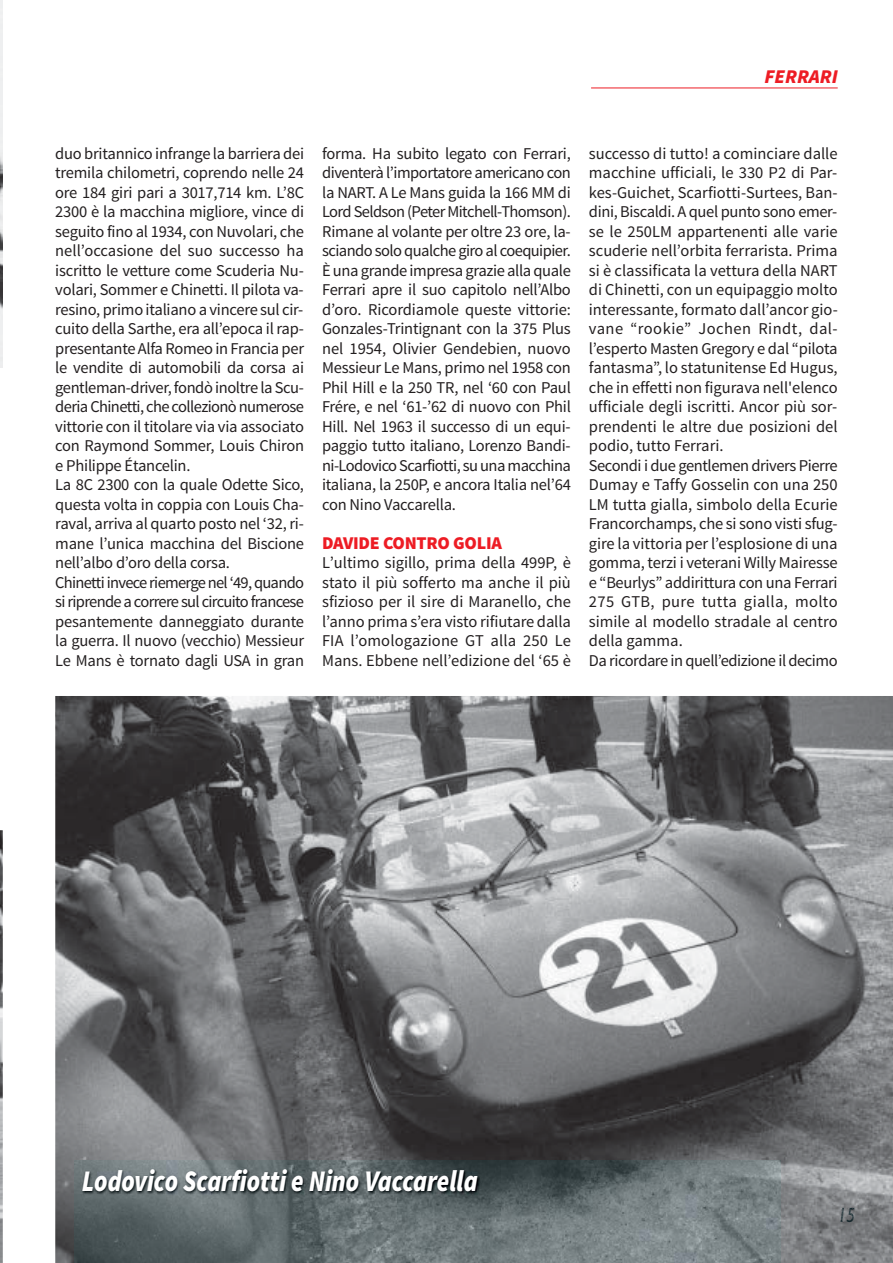
<style>
.page{position:relative;width:893px;height:1263px;background:#fff}
.page>*{position:absolute;margin:0;border:0;box-sizing:border-box;transform-origin:0 0}
.t1{font:italic 900 30px "Source Sans Pro";color:#fff;scale:.83 1}
.t2{font:italic 21px "Gill Sans";color:#28393e;scale:.8 1}
.t3{font:italic 900 19.5px "Source Sans Pro";color:#ed1c24}
.t4{font:900 18px "Source Sans Pro";letter-spacing:-.015em;color:#ed1c24}
.t5{font:16.5px/19.5px "Source Sans Pro";letter-spacing:-.015em;color:#231f20}
.s1{color:#25363c}
</style>
<div class="page">
<img style="left:0;top:0;width:3px;height:367px">
<hr style="left:591px;top:88px;width:247px;height:1px;background:#ed1c24">
<svg style="left:0;top:830px;width:3px;height:433px"></svg>
<img style="left:55px;top:696px;width:838px;height:567px">
<img style="left:841px;top:1208px;width:3px;height:14px">
<img style="left:847px;top:1208px;width:7px;height:14px">
<img style="left:74px;top:1161px;width:707px;height:102px">
<p class="t3" style="left:765px;top:68px;width:75px">FERRARI</p>
<p class="t5" style="left:55px;top:145px;width:250px">duo britannico infrange la barriera dei tremila chilometri, coprendo nelle 24 ore 184 giri pari a 3017,714 km. L’8C 2300 è la macchina migliore, vince di seguito fino al 1934, con Nuvolari, che nell’occasione del suo successo ha iscritto le vetture come Scuderia Nu&shy;volari, Sommer e Chinetti. Il pilota va&shy;resino, primo italiano a vincere sul cir&shy;cuito della Sarthe, era all’epoca il rap&shy;presentante Alfa Romeo in Francia per le vendite di automobili da corsa ai gentleman-driver, fondò inoltre la Scu&shy;deria Chinetti, che collezionò numerose vittorie con il titolare via via associato con Raymond Sommer, Louis Chiron e Philippe Étancelin.<br>La 8C 2300 con la quale Odette Sico, questa volta in coppia con Louis Cha&shy;raval, arriva al quarto posto nel ‘32, ri&shy;mane l’unica macchina del Biscione nell’albo d’oro della corsa.<br>Chinetti invece riemerge nel ‘49, quando si riprende a correre sul circuito francese pesantemente danneggiato durante la guerra. Il nuovo (vecchio) Messieur Le Mans è tornato dagli USA in gran</p>
<p class="t5" style="left:322px;top:145px;width:250px;text-align:justify">forma. Ha subito legato con Ferrari, diventerà l’importatore americano con la NART. A Le Mans guida la 166 MM di Lord Seldson (Peter Mitchell-Thomson).<br>Rimane al volante per oltre 23 ore, la&shy;sciando solo qualche giro al coequipier.<br>È una grande impresa grazie alla quale Ferrari apre il suo capitolo nell’Albo d’oro. Ricordiamole queste vittorie:<br>Gonzales-Trintignant con la 375 Plus nel 1954, Olivier Gendebien, nuovo Messieur Le Mans, primo nel 1958 con Phil Hill e la 250 TR, nel ‘60 con Paul Frére, e nel ‘61-’62 di nuovo con Phil Hill. Nel 1963 il successo di un equi&shy;paggio tutto italiano, Lorenzo Bandi&shy;ni-Lodovico Scarfiotti, su una macchina italiana, la 250P, e ancora Italia nel’64 con Nino Vaccarella.</p>
<p class="t4" style="left:322px;top:535px;width:181px">DAVIDE CONTRO GOLIA</p>
<p class="t5" style="left:322px;top:554px;width:250px;text-align:justify">L’ultimo sigillo, prima della 499P, è stato il più sofferto ma anche il più sfizioso per il sire di Maranello, che l’anno prima s’era visto rifiutare dalla FIA l’omologazione GT alla 250 Le Mans. Ebbene nell’edizione del ‘65 è</p>
<p class="t5" style="left:589px;top:145px;width:250px">successo di tutto! a cominciare dalle macchine ufficiali, le 330 P2 di Par&shy;kes-Guichet, Scarfiotti-Surtees, Ban&shy;dini, Biscaldi. A quel punto sono emer&shy;se le 250LM appartenenti alle varie scuderie nell’orbita ferrarista. Prima si è classificata la vettura della NART di Chinetti, con un equipaggio molto interessante, formato dall’ancor gio&shy;vane “rookie” Jochen Rindt, dal&shy;l’esperto Masten Gregory e dal “pilota fantasma”, lo statunitense Ed Hugus, che in effetti non figurava nell'elenco ufficiale degli iscritti. Ancor più sor&shy;prendenti le altre due posizioni del podio, tutto Ferrari.<br>Secondi i due gentlemen drivers Pierre Dumay e Taffy Gosselin con una 250<br>LM tutta gialla, simbolo della Ecurie Francorchamps, che si sono visti sfug&shy;gire la vittoria per l’esplosione di una gomma, terzi i veterani Willy Mairesse e “Beurlys” addirittura con una Ferrari 275 GTB, pure tutta gialla, molto simile al modello stradale al centro della gamma.<br>Da ricordare in quell’edizione il decimo</p>
<h1 class="t1" style="left:82px;top:1169px;width:478px">Lodovico Scarfiotti e Nino Vaccarella</h1>
<p class="t2" style="left:838px;top:1203px;width:23px">1<span class="s1">5</span></p>
</div>
